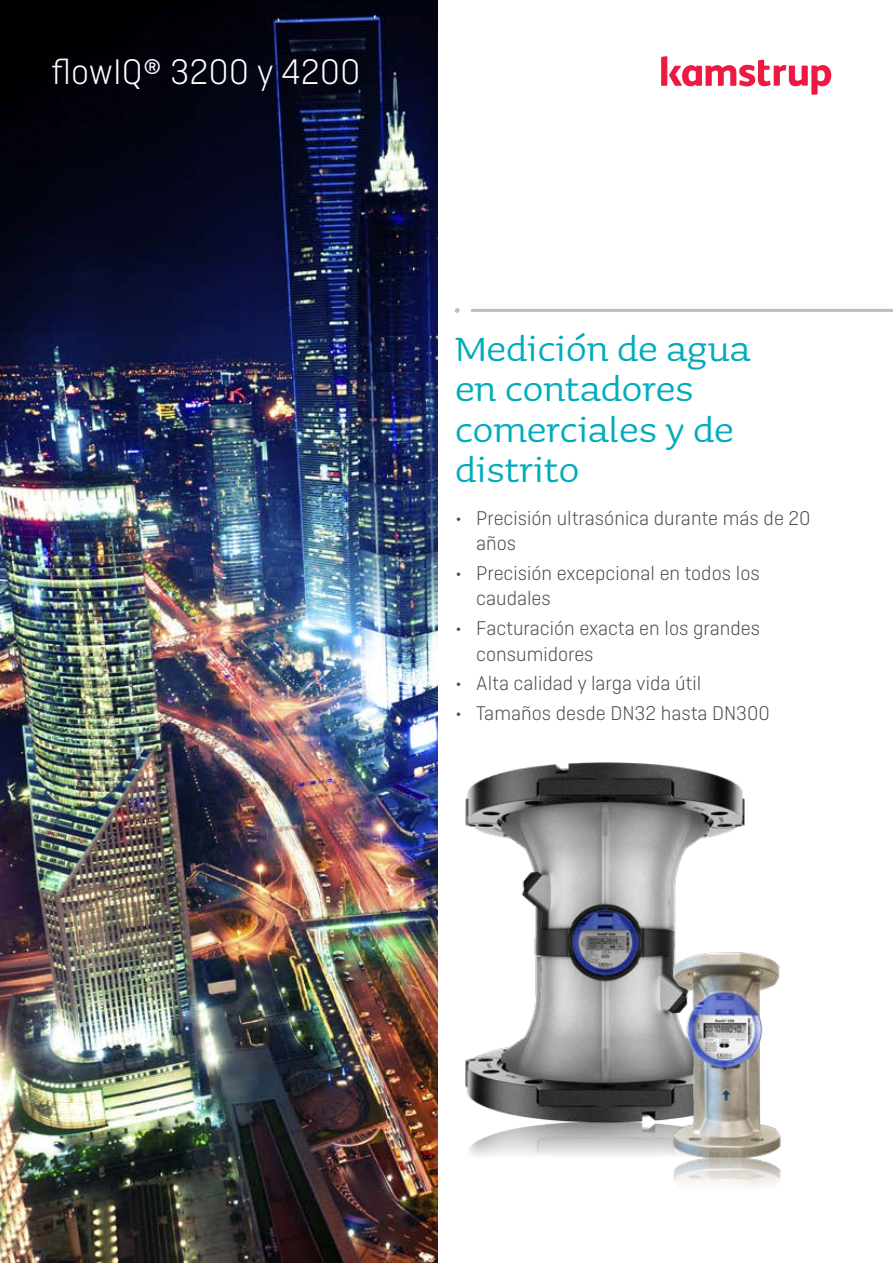
<style>
.page{position:relative;width:893px;height:1263px;background:#fff}
.page>*{position:absolute;margin:0;border:0;box-sizing:border-box;transform-origin:0 0}
.t1{font:45px/40.5px "Sauna Pro";color:#00acbb}
.t2{font:300 37.5px "Ciutadella";color:#fff}
.t3{font:300 21px/25.5px "Ciutadella";color:#4b4c4d}
</style>
<div class="page">
<svg style="left:661px;top:56px;width:170px;height:39px"></svg>
<svg style="left:455px;top:308px;width:438px;height:5px"></svg>
<img style="left:0;top:0;width:438px;height:1263px">
<img style="left:465px;top:762px;width:280px;height:351px">
<img style="left:469px;top:1113px;width:193px;height:43px">
<img style="left:662px;top:948px;width:119px;height:209px">
<img style="left:673px;top:1157px;width:108px;height:30px">
<h2 class="t2" style="left:51px;top:52px;width:311px">flowIQ® 3200 y 4200</h2>
<h1 class="t1" style="left:455px;top:328px;width:297px">Medición de agua en contadores comerciales y de distrito</h1>
<p class="t3" style="left:476px;top:505px;width:336px;text-indent:-21px">• Precisión ultrasónica durante más de 20 años</p>
<p class="t3" style="left:476px;top:560px;width:285px;text-indent:-21px">• Precisión excepcional en todos los caudales</p>
<p class="t3" style="left:476px;top:615px;width:285px;text-indent:-21px">• Facturación exacta en los grandes consumidores</p>
<p class="t3" style="left:455px;top:671px;width:248px">• Alta calidad y larga vida útil</p>
<p class="t3" style="left:455px;top:700px;width:316px">• Tamaños desde DN32 hasta DN300</p>
</div>
